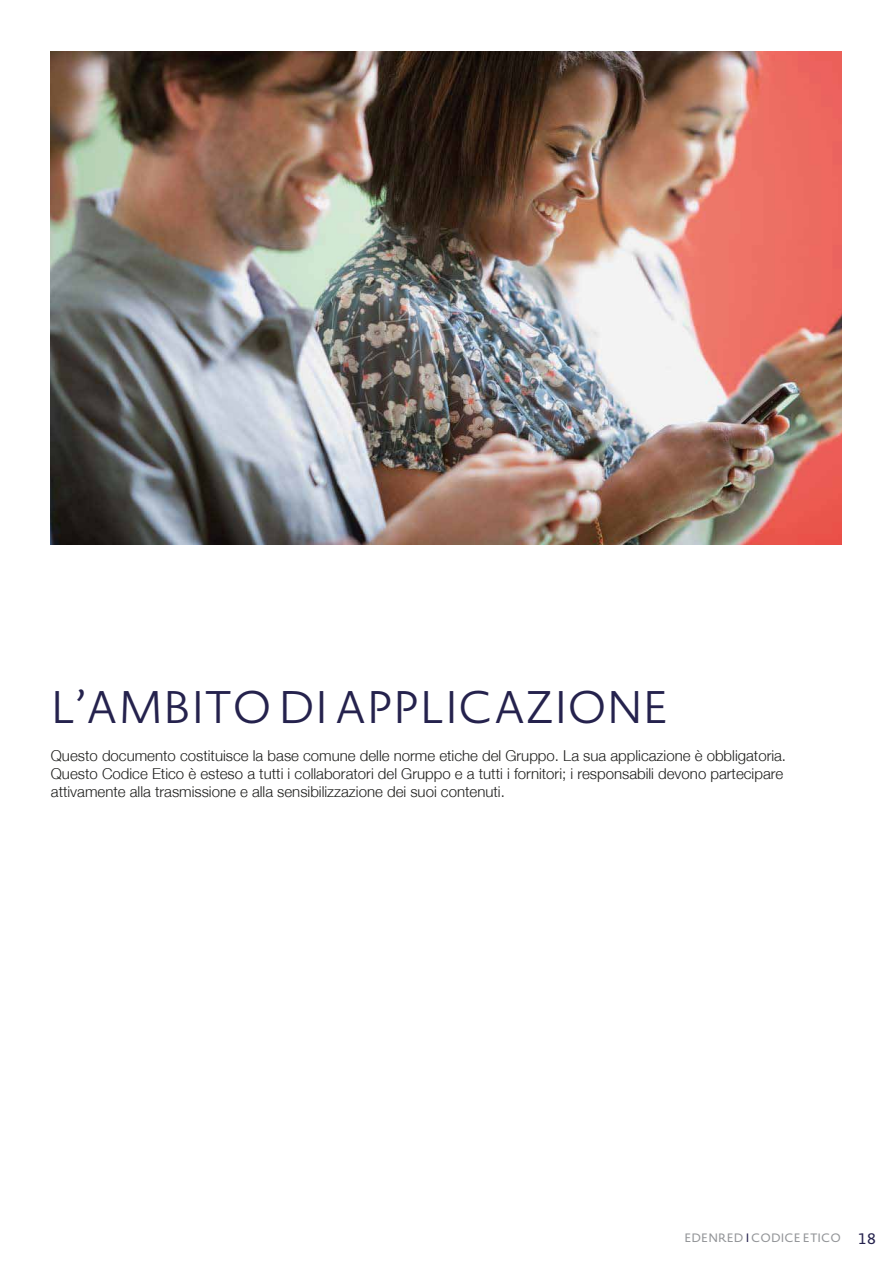
<style>
.page{position:relative;width:893px;height:1263px;background:#fff}
.page>*{position:absolute;margin:0;border:0;box-sizing:border-box;transform-origin:0 0}
.t1{font:300 45px "Novel Sans Pro";letter-spacing:-.005em;color:#25224d}
.t2{font:300 15px/18px "Helvetica Neue";color:#1d1d1b}
.t3{font:15px "Novel Sans Pro";color:#25224d}
.t4{font:12px "Novel Sans Pro";color:#939598}
.s1{color:#25224e}
</style>
<div class="page">
<img style="left:51px;top:51px;width:791px;height:494px">
<h1 class="t1" style="left:51px;top:675px;width:620px">L’AMBITO DI APPLICAZIONE</h1>
<p class="t2" style="left:51px;top:746px;width:737px">Questo documento costituisce la base comune delle norme etiche del Gruppo. La sua applicazione è obbligatoria.<br>Questo Codice Etico è esteso a tutti i collaboratori del Gruppo e a tutti i fornitori; i responsabili devono partecipare attivamente alla trasmissione e alla sensibilizzazione dei suoi contenuti.</p>
<p class="t4" style="left:684px;top:1229px;width:158px">EDENRED <span class="s1">I</span> CODICE ETICO</p>
<p class="t3" style="left:858px;top:1227px;width:19px">18</p>
</div>
